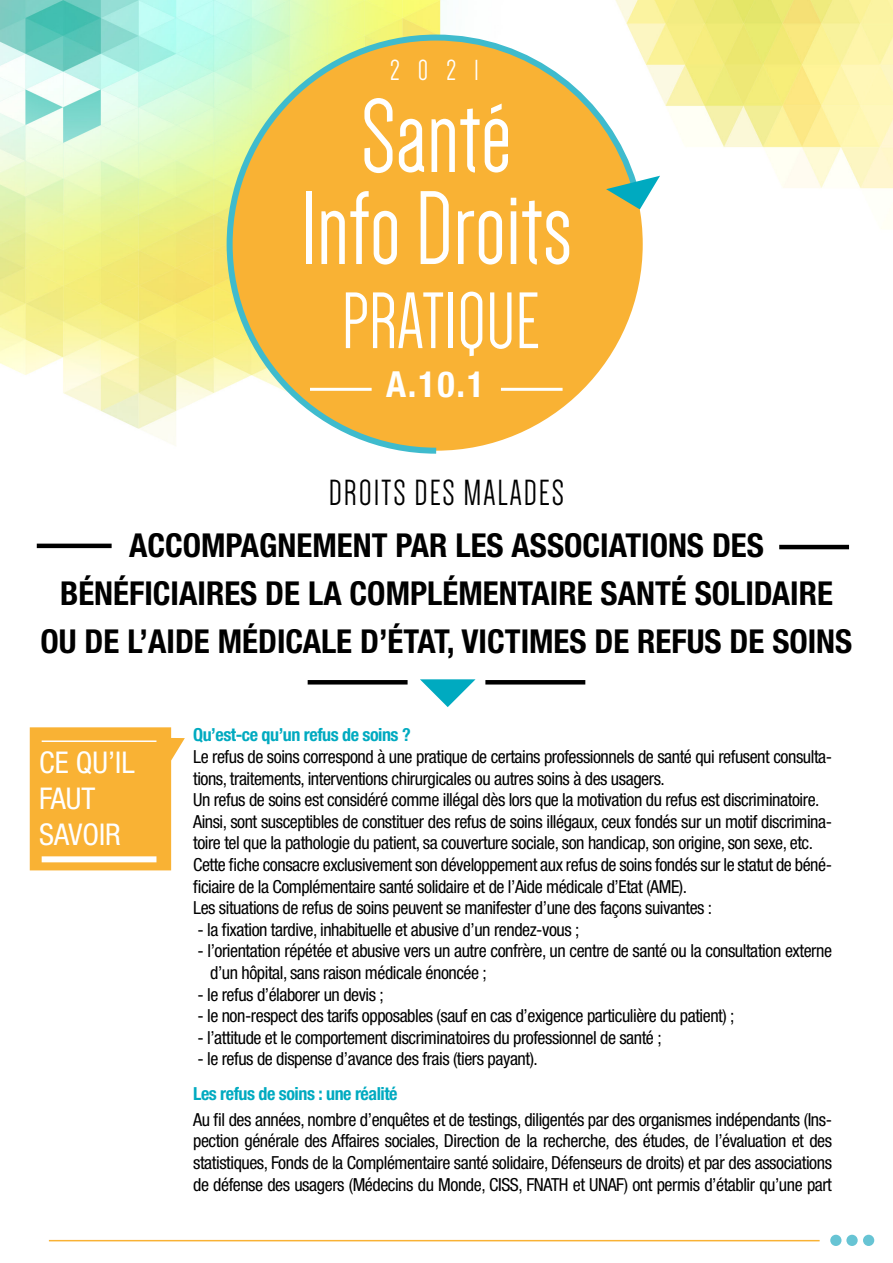
<style>
.page{position:relative;width:893px;height:1263px;background:#fff}
.page>*{position:absolute;margin:0;border:0;box-sizing:border-box;transform-origin:0 0}
.t1{font:108px/91.9px "Dense";color:#fff;text-align:center}
.t2{font:82.5px "Dense";color:#fff}
.t3{font:37.5px "Dense";letter-spacing:.05em;color:#000}
.t4{font:700 condensed 36px "Helvetica Neue LT Std";color:#fff}
.t5{font:700 condensed 33px/48px "Helvetica Neue LT Std";color:#000;text-align:center}
.t6{font:condensed 30px/36px "Helvetica Neue LT Std";color:#fff}
.t7{font:30px "Dense";color:#fff}
.t8{font:condensed 18px/21.6px "Helvetica Neue LT Std";letter-spacing:-.025em;color:#000}
.t9{font:700 condensed 18px "Helvetica Neue LT Std";letter-spacing:-.025em;color:#00aac0}
</style>
<div class="page">
<img style="left:1px;top:0;width:892px;height:550px">
<svg style="left:224px;top:32px;width:417px;height:425px"></svg>
<svg style="left:30px;top:727px;width:155px;height:143px;background:#f9b947"></svg>
<hr style="left:42px;top:740px;width:114px;height:2px;background:#fff">
<div style="left:42px;top:856px;width:114px;height:6px;background:#fff"></div>
<svg style="left:606px;top:176px;width:54px;height:33px"></svg>
<div style="left:863px;top:1235px;width:11px;height:11px;background:#67c4d4;border-radius:50%"></div>
<div style="left:846px;top:1235px;width:12px;height:11px;background:#67c4d4;border-radius:50%"></div>
<div style="left:830px;top:1235px;width:11px;height:11px;background:#67c4d4;border-radius:50%"></div>
<hr style="left:49px;top:1240px;width:771px;height:1px;background:#f9b234">
<svg style="left:420px;top:679px;width:55px;height:28px"></svg>
<hr style="left:308px;top:680px;width:100px;height:4px;background:#000">
<hr style="left:485px;top:680px;width:100px;height:4px;background:#000">
<hr style="left:310px;top:388px;width:62px;height:3px;background:#fff">
<hr style="left:501px;top:388px;width:62px;height:3px;background:#fff">
<hr style="left:37px;top:544px;width:75px;height:4px;background:#000">
<hr style="left:779px;top:545px;width:70px;height:4px;background:#000">
<h3 class="t7" style="left:390px;top:56px;width:90px">2021</h3>
<h1 class="t1" style="left:300px;top:91px;width:273px">Santé<br>Info Droits</h1>
<h2 class="t2" style="left:342px;top:280px;width:200px">PRATIQUE</h2>
<h3 class="t4" style="left:386px;top:362px;width:100px">A.10.1</h3>
<h3 class="t3" style="left:329px;top:474px;width:237px">DROITS DES MALADES</h3>
<h3 class="t5" style="left:41px;top:520px;width:813px">ACCOMPAGNEMENT PAR LES ASSOCIATIONS DES<br>BÉNÉFICIAIRES DE LA COMPLÉMENTAIRE SANTÉ SOLIDAIRE<br>OU DE L’AIDE MÉDICALE D’ÉTAT, VICTIMES DE REFUS DE SOINS</h3>
<h3 class="t6" style="left:39px;top:744px;width:97px">CE QU’IL<br>FAUT<br>SAVOIR</h3>
<p class="t9" style="left:193px;top:724px;width:219px">Qu’est-ce qu’un refus de soins ?</p>
<p class="t8" style="left:193px;top:746px;width:640px">Le refus de soins correspond à une pratique de certains professionnels de santé qui refusent consulta&shy;tions, traitements, interventions chirurgicales ou autres soins à des usagers.<br>Un refus de soins est considéré comme illégal dès lors que la motivation du refus est discriminatoire.<br>Ainsi, sont susceptibles de constituer des refus de soins illégaux, ceux fondés sur un motif discrimina&shy;toire tel que la pathologie du patient, sa couverture sociale, son handicap, son origine, son sexe, etc.<br>Cette fiche consacre exclusivement son développement aux refus de soins fondés sur le statut de béné&shy;ficiaire de la Complémentaire santé solidaire et de l’Aide médicale d’Etat (AME).<br>Les situations de refus de soins peuvent se manifester d’une des façons suivantes :</p>
<p class="t8" style="left:197px;top:918px;width:384px">- la fixation tardive, inhabituelle et abusive d’un rendez-vous ;</p>
<p class="t8" style="left:210px;top:940px;width:623px;text-indent:-13px">- l’orientation répétée et abusive vers un autre confrère, un centre de santé ou la consultation externe d’un hôpital, sans raison médicale énoncée ;</p>
<p class="t8" style="left:197px;top:983px;width:188px">- le refus d’élaborer un devis ;</p>
<p class="t8" style="left:197px;top:1005px;width:539px">- le non-respect des tarifs opposables (sauf en cas d’exigence particulière du patient) ;</p>
<p class="t8" style="left:197px;top:1026px;width:466px">- l’attitude et le comportement discriminatoires du professionnel de santé ;</p>
<p class="t8" style="left:197px;top:1048px;width:342px">- le refus de dispense d’avance des frais (tiers payant).</p>
<p class="t9" style="left:193px;top:1082px;width:206px">Les refus de soins : une réalité</p>
<p class="t8" style="left:193px;top:1108px;width:640px;text-align:justify">Au fil des années, nombre d’enquêtes et de testings, diligentés par des organismes indépendants (Ins&shy;pection générale des Affaires sociales, Direction de la recherche, des études, de l’évaluation et des statistiques, Fonds de la Complémentaire santé solidaire, Défenseurs de droits) et par des associations de défense des usagers (Médecins du Monde, CISS, FNATH et UNAF) ont permis d’établir qu’une part</p>
</div>
